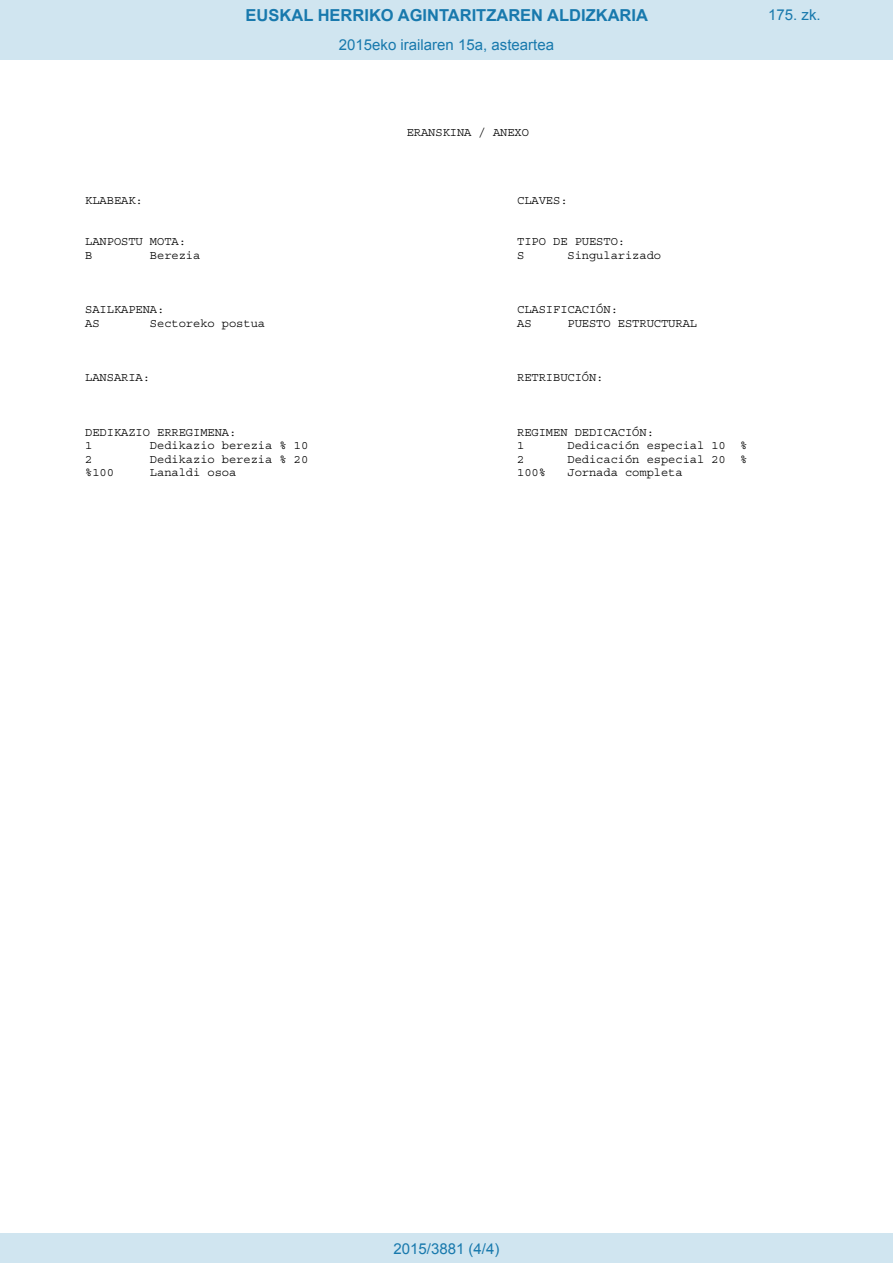
<style>
.page{position:relative;width:893px;height:1263px;background:#fff}
.page>*{position:absolute;margin:0;border:0;box-sizing:border-box;transform-origin:0 0}
.t1{font:700 16.5px "Arial";color:#1879ad}
.Paginacion_Centro{font:15px "Arial";color:#1879ad}
.t2{font:12px "Courier Std";letter-spacing:-.005em;color:#000}
</style>
<div class="page">
<div style="left:0;top:0;width:893px;height:60px;background:#d0e5f0"></div>
<div style="left:0;top:1233px;width:893px;height:30px;background:#d0e5f0"></div>
<h1 class="t1" style="left:246px;top:4px;width:404px">EUSKAL HERRIKO AGINTARITZAREN ALDIZKARIA</h1>
<p class="Paginacion_Centro" style="left:768px;top:5px;width:54px">175. zk.</p>
<p class="Paginacion_Centro" style="left:339px;top:35px;width:217px">2015eko irailaren 15a, asteartea</p>
<p class="t2" style="left:407px;top:126px;width:124px">ERANSKINA / ANEXO</p>
<p class="t2" style="left:85px;top:194px;width:59px">KLABEAK:</p>
<p class="t2" style="left:517px;top:194px;width:52px">CLAVES:</p>
<p class="t2" style="left:85px;top:235px;width:102px">LANPOSTU MOTA:</p>
<p class="t2" style="left:517px;top:235px;width:109px">TIPO DE PUESTO:</p>
<p class="t2" style="left:85px;top:249px;width:9px">B</p>
<p class="t2" style="left:150px;top:249px;width:52px">Berezia</p>
<p class="t2" style="left:517px;top:249px;width:9px">S</p>
<p class="t2" style="left:567px;top:249px;width:95px">Singularizado</p>
<p class="t2" style="left:85px;top:303px;width:81px">SAILKAPENA:</p>
<p class="t2" style="left:517px;top:303px;width:102px">CLASIFICACIÓN:</p>
<p class="t2" style="left:85px;top:317px;width:16px">AS</p>
<p class="t2" style="left:150px;top:317px;width:117px">Sectoreko postua</p>
<p class="t2" style="left:517px;top:317px;width:16px">AS</p>
<p class="t2" style="left:567px;top:317px;width:131px">PUESTO ESTRUCTURAL</p>
<p class="t2" style="left:85px;top:371px;width:66px">LANSARIA:</p>
<p class="t2" style="left:517px;top:371px;width:88px">RETRIBUCIÓN:</p>
<p class="t2" style="left:85px;top:425px;width:153px">DEDIKAZIO ERREGIMENA:</p>
<p class="t2" style="left:517px;top:425px;width:138px">REGIMEN DEDICACIÓN:</p>
<p class="t2" style="left:85px;top:439px;width:9px">1</p>
<p class="t2" style="left:150px;top:439px;width:160px">Dedikazio berezia % 10</p>
<p class="t2" style="left:517px;top:439px;width:9px">1</p>
<p class="t2" style="left:567px;top:439px;width:181px">Dedicación especial 10 %</p>
<p class="t2" style="left:85px;top:452px;width:9px">2</p>
<p class="t2" style="left:150px;top:452px;width:160px">Dedikazio berezia % 20</p>
<p class="t2" style="left:517px;top:452px;width:9px">2</p>
<p class="t2" style="left:567px;top:452px;width:181px">Dedicación especial 20 %</p>
<p class="t2" style="left:85px;top:466px;width:30px">%100</p>
<p class="t2" style="left:150px;top:466px;width:88px">Lanaldi osoa</p>
<p class="t2" style="left:517px;top:466px;width:30px">100%</p>
<p class="t2" style="left:567px;top:466px;width:117px">Jornada completa</p>
<p class="Paginacion_Centro" style="left:393px;top:1238px;width:107px">2015/3881 (4/4)</p>
</div>
